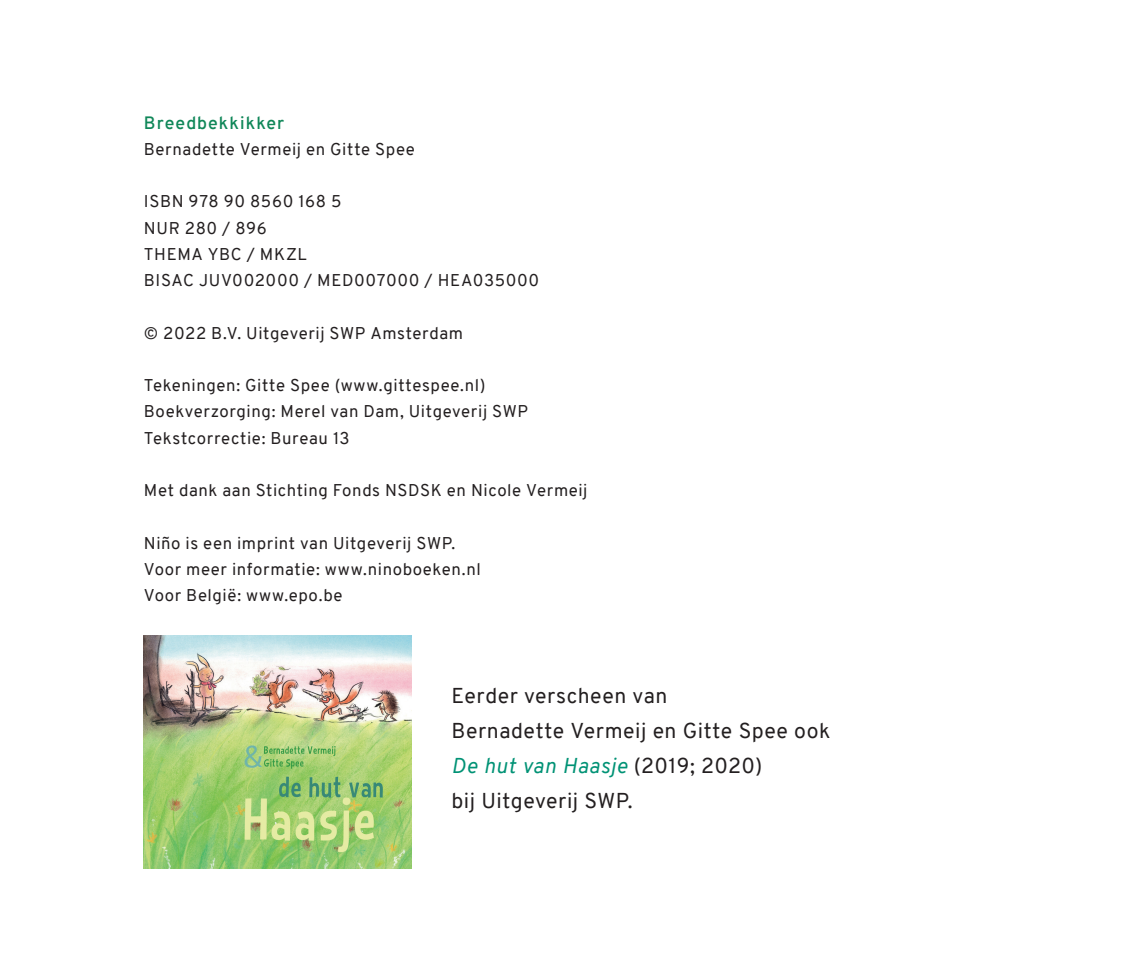
<style>
.page{position:relative;width:1145px;height:966px;background:#fff}
.page>*{position:absolute;margin:0;border:0;box-sizing:border-box;transform-origin:0 0}
.t1{font:21px/35px "Overpass";letter-spacing:.025em;color:#231f20}
.t2{font:600 17.5px "Overpass";letter-spacing:.055em;color:#108759}
.t3{font:16.62px/26.2px "Overpass";letter-spacing:.035em;color:#231f20}
.s1{font-style:italic;color:#009275}
</style>
<div class="page">
<img style="left:144px;top:635px;width:268px;height:233px">
<p class="t2" style="left:144px;top:110px;width:142px">Breedbekkikker</p>
<p class="t3" style="left:144px;top:136px;width:272px">Bernadette Vermeij en Gitte Spee</p>
<p class="t3" style="left:144px;top:188px;width:397px">ISBN 978 90 8560 168 5<br>NUR 280 / 896<br>THEMA YBC / MKZL<br>BISAC JUV002000 / MED007000 / HEA035000</p>
<p class="t3" style="left:144px;top:320px;width:321px">© 2022 B.V. Uitgeverij SWP Amsterdam</p>
<p class="t3" style="left:144px;top:372px;width:386px">Tekeningen: Gitte Spee (www.gittespee.nl)<br>Boekverzorging: Merel van Dam, Uitgeverij SWP<br>Tekstcorrectie: Bureau 13</p>
<p class="t3" style="left:144px;top:477px;width:445px">Met dank aan Stichting Fonds NSDSK en Nicole Vermeij</p>
<p class="t3" style="left:144px;top:530px;width:338px">Niño is een imprint van Uitgeverij SWP.<br>Voor meer informatie: www.ninoboeken.nl<br>Voor België: www.epo.be</p>
<p class="t1" style="left:451px;top:678px;width:380px">Eerder verscheen van<br>Bernadette Vermeij en Gitte Spee ook<br><span class="s1">De hut van Haasje</span> (2019; 2020)<br>bij Uitgeverij SWP.</p>
</div>
